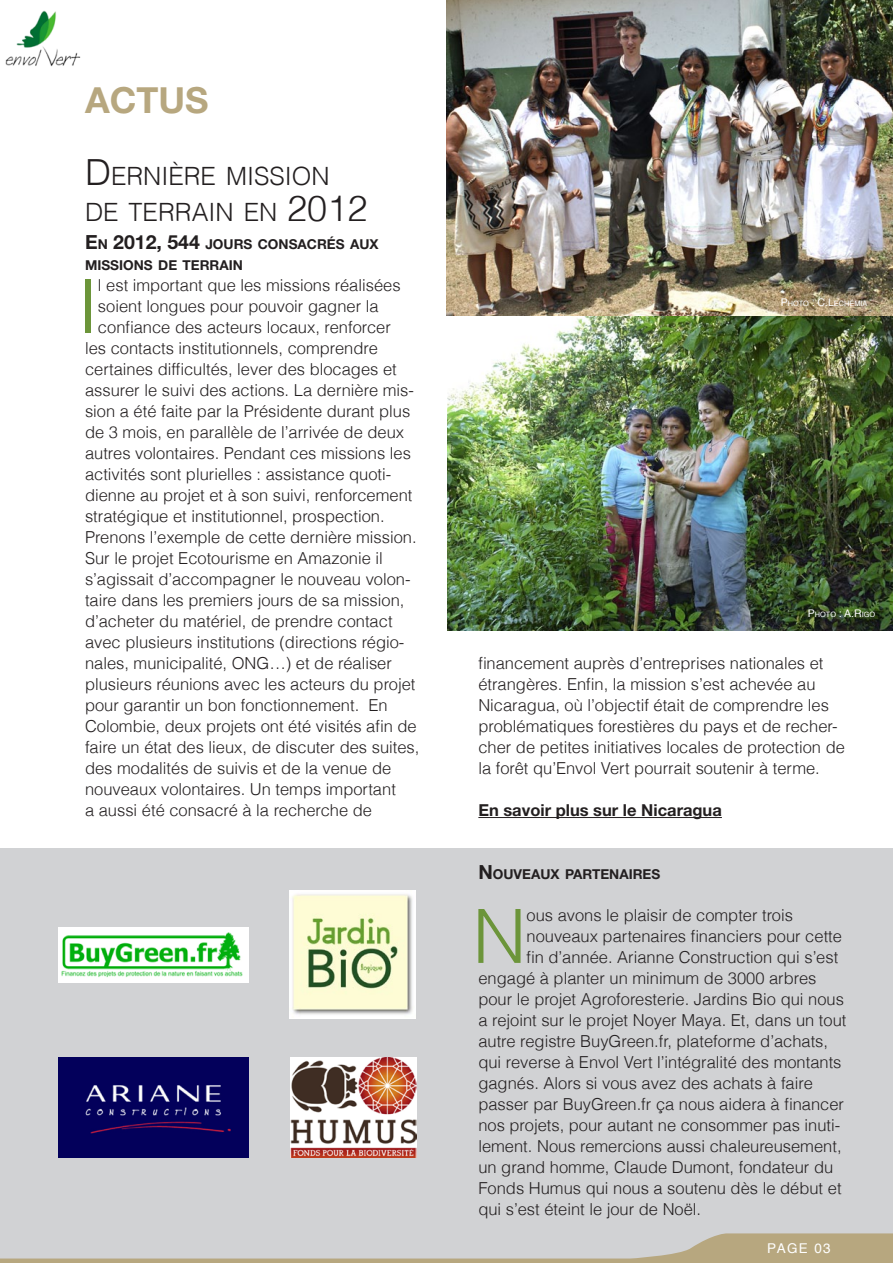
<style>
.page{position:relative;width:893px;height:1263px;background:#fff}
.page>*{position:absolute;margin:0;border:0;box-sizing:border-box;transform-origin:0 0}
.t1{font:300 74.85px "Helvetica";color:#6c953a}
.t2{font:700 36px "Helvetica Neue";color:#b7a77f}
.t3{font:300 25.2px/36px "Helvetica";color:#231f20}
.t4{font:300 16.5px/21px "Helvetica";color:#231f20}
.t5{font:700 16.5px "Helvetica Neue";color:#231f20}
.t6{font:700 13.65px/21px "Helvetica Neue";color:#231f20}
.t7{font:13.5px "Helvetica";letter-spacing:.1em;color:#fff}
.t8{font:7.35px "Helvetica";color:#fff}
.s1{font-size:36px}
.s2{font-size:19.5px}
.s3{font-size:10.5px}
</style>
<div class="page">
<img style="left:446px;top:315px;width:447px;height:315px">
<div style="left:0;top:848px;width:893px;height:412px;background:#d1d2d4"></div>
<svg style="left:0;top:1233px;width:893px;height:30px"></svg>
<img style="left:5px;top:11px;width:76px;height:56px">
<img style="left:446px;top:0;width:447px;height:315px">
<hr style="left:478px;top:817px;width:244px;height:1px;background:#231f20">
<img style="left:289px;top:891px;width:126px;height:128px">
<img style="left:58px;top:1057px;width:190px;height:101px">
<img style="left:291px;top:1057px;width:126px;height:101px">
<img style="left:58px;top:928px;width:190px;height:54px">
<h2 class="t2" style="left:85px;top:78px;width:26px">ACTUS</h2>
<h3 class="t3" style="left:85px;top:158px;width:284px"><span class="s1">D</span>ERNIÈRE MISSION<br>DE TERRAIN EN <span class="s1">2012</span></h3>
<p class="t6" style="left:85px;top:233px;width:295px"><span class="s2">E</span>N <span class="s2">2012, 544</span> JOURS CONSACRÉS AUX<br>MISSIONS DE TERRAIN</p>
<h1 class="t1" style="left:77px;top:260px;width:22px">I</h1>
<p class="t4" style="left:98px;top:275px;width:304px">l est important que les missions réalisées</p>
<p class="t4" style="left:98px;top:296px;width:282px">soient longues pour pouvoir gagner la</p>
<p class="t4" style="left:98px;top:317px;width:294px">confiance des acteurs locaux, renforcer</p>
<p class="t4" style="left:85px;top:338px;width:294px">les contacts institutionnels, comprendre</p>
<p class="t4" style="left:85px;top:359px;width:313px">certaines difficultés, lever des blocages et</p>
<p class="t4" style="left:85px;top:380px;width:330px">assurer le suivi des actions. La dernière mis-</p>
<p class="t4" style="left:85px;top:401px;width:327px">sion a été faite par la Présidente durant plus</p>
<p class="t4" style="left:85px;top:422px;width:321px">de 3 mois, en parallèle de l’arrivée de deux</p>
<p class="t4" style="left:85px;top:443px;width:327px">autres volontaires. Pendant ces missions les</p>
<p class="t4" style="left:85px;top:464px;width:308px">activités sont plurielles : assistance quoti-</p>
<p class="t4" style="left:85px;top:485px;width:329px">dienne au projet et à son suivi, renforcement</p>
<p class="t4" style="left:85px;top:506px;width:301px">stratégique et institutionnel, prospection.</p>
<p class="t4" style="left:85px;top:527px;width:333px">Prenons l’exemple de cette dernière mission.</p>
<p class="t4" style="left:85px;top:548px;width:299px">Sur le projet Ecotourisme en Amazonie il</p>
<p class="t4" style="left:85px;top:569px;width:327px">s’agissait d’accompagner le nouveau volon-</p>
<p class="t4" style="left:85px;top:590px;width:321px">taire dans les premiers jours de sa mission,</p>
<p class="t4" style="left:85px;top:611px;width:309px">d’acheter du matériel, de prendre contact</p>
<p class="t4" style="left:85px;top:632px;width:321px">avec plusieurs institutions (directions régio-</p>
<p class="t4" style="left:85px;top:653px;width:308px">nales, municipalité, ONG…) et de réaliser</p>
<p class="t4" style="left:85px;top:674px;width:332px">plusieurs réunions avec les acteurs du projet</p>
<p class="t4" style="left:85px;top:695px;width:304px">pour garantir un bon fonctionnement. En</p>
<p class="t4" style="left:85px;top:716px;width:333px">Colombie, deux projets ont été visités afin de</p>
<p class="t4" style="left:85px;top:737px;width:336px">faire un état des lieux, de discuter des suites,</p>
<p class="t4" style="left:85px;top:758px;width:308px">des modalités de suivis et de la venue de</p>
<p class="t4" style="left:85px;top:779px;width:312px">nouveaux volontaires. Un temps important</p>
<p class="t4" style="left:85px;top:800px;width:289px">a aussi été consacré à la recherche de</p>
<p class="t8" style="left:781px;top:298px;width:88px"><span class="s3">P</span>HOTO <span class="s3">: C.L</span>ECHEMIA</p>
<p class="t8" style="left:808px;top:609px;width:69px"><span class="s3">P</span> HOTO <span class="s3">: A.R</span> IGO</p>
<p class="t4" style="left:478px;top:652px;width:368px">financement auprès d’entreprises nationales et étrangères. Enfin, la mission s’est achevée au Nicaragua, où l’objectif était de comprendre les problématiques forestières du pays et de recher&shy;cher de petites initiatives locales de protection de la forêt qu’Envol Vert pourrait soutenir à terme.</p>
<p class="t5" style="left:478px;top:800px;width:245px">En savoir plus sur le Nicaragua</p>
<p class="t6" style="left:478px;top:863px;width:183px"><span class="s2">N</span> OUVEAUX PARTENAIRES</p>
<h1 class="t1" style="left:472px;top:889px;width:56px">N</h1>
<p class="t4" style="left:526px;top:904px;width:268px">ous avons le plaisir de compter trois</p>
<p class="t4" style="left:526px;top:925px;width:317px">nouveaux partenaires financiers pour cette</p>
<p class="t4" style="left:526px;top:946px;width:313px">fin d’année. Arianne Construction qui s’est</p>
<p class="t4" style="left:478px;top:967px;width:340px">engagé à planter un minimum de 3000 arbres</p>
<p class="t4" style="left:478px;top:988px;width:367px">pour le projet Agroforesterie. Jardins Bio qui nous</p>
<p class="t4" style="left:478px;top:1009px;width:370px">a rejoint sur le projet Noyer Maya. Et, dans un tout</p>
<p class="t4" style="left:478px;top:1030px;width:351px">autre registre BuyGreen.fr, plateforme d’achats,</p>
<p class="t4" style="left:478px;top:1051px;width:365px">qui reverse à Envol Vert l’intégralité des montants</p>
<p class="t4" style="left:478px;top:1072px;width:336px">gagnés. Alors si vous avez des achats à faire</p>
<p class="t4" style="left:478px;top:1093px;width:367px">passer par BuyGreen.fr ça nous aidera à financer</p>
<p class="t4" style="left:478px;top:1114px;width:363px">nos projets, pour autant ne consommer pas inuti-</p>
<p class="t4" style="left:478px;top:1135px;width:365px">lement. Nous remercions aussi chaleureusement,</p>
<p class="t4" style="left:478px;top:1156px;width:356px">un grand homme, Claude Dumont, fondateur du</p>
<p class="t4" style="left:478px;top:1177px;width:365px">Fonds Humus qui nous a soutenu dès le début et</p>
<p class="t4" style="left:478px;top:1198px;width:224px">qui s’est éteint le jour de Noël.</p>
<p class="t7" style="left:767px;top:1238px;width:65px">PAGE 03</p>
</div>
